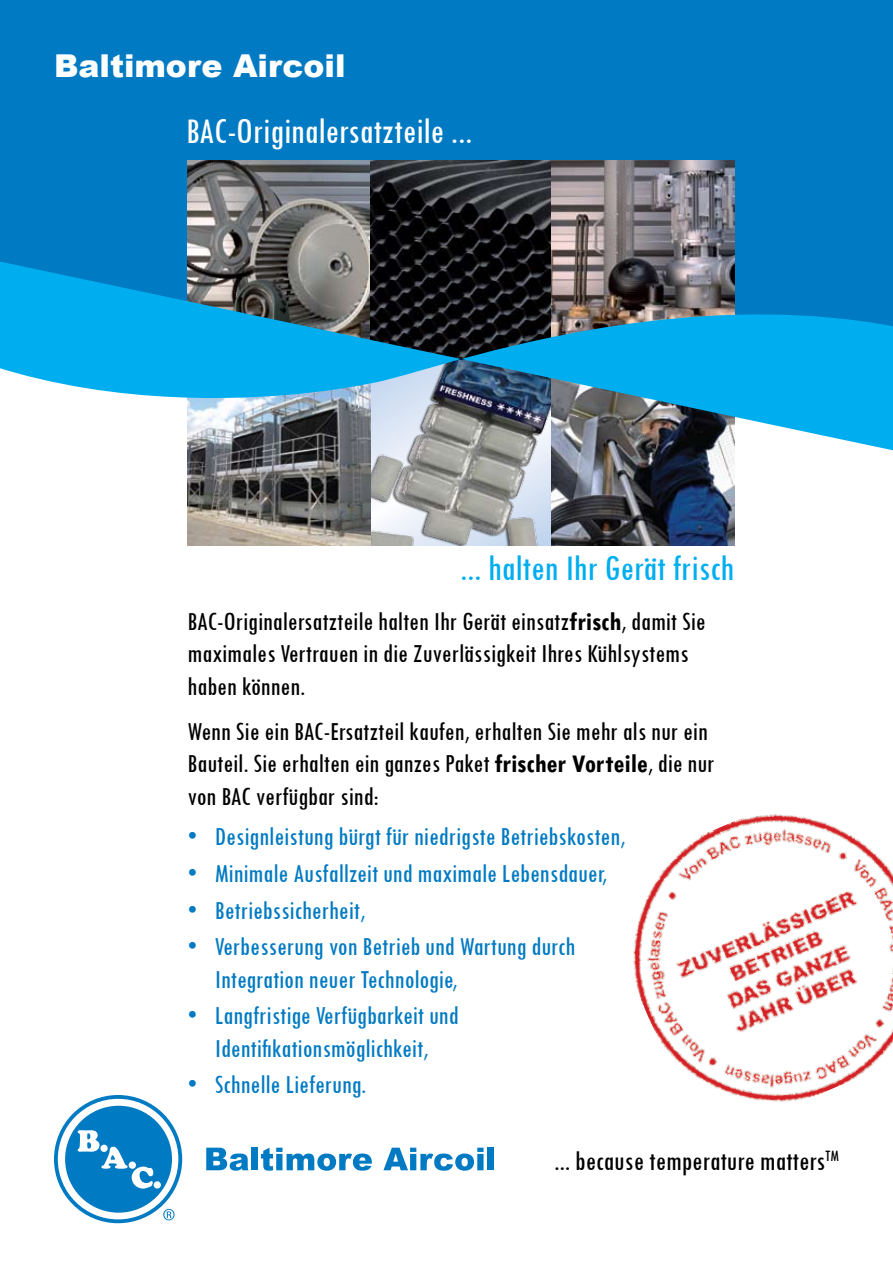
<style>
.page{position:relative;width:893px;height:1263px;background:#fff}
.page>*{position:absolute;margin:0;border:0;box-sizing:border-box;transform-origin:0 0}
.t1{font:condensed 37.5px "Tw Cen";color:#fff}
.t2{font:condensed 37.5px "Tw Cen";color:#00aeef}
.t3{font:900 31.5px "Arial";color:#fff}
.t4{font:condensed 28.5px "Tw Cen";color:#000}
.t5{font:condensed 27px/32.4px "Tw Cen";color:#000}
.t6{font:condensed 27px/32.4px "Tw Cen";color:#007ac2}
.s1{font-weight:700}
</style>
<div class="page">
<img style="left:370px;top:519px;width:182px;height:26px">
<div style="left:0;top:0;width:893px;height:357px;background:#007ac2"></div>
<img style="left:188px;top:161px;width:183px;height:21px">
<img style="left:371px;top:161px;width:180px;height:21px">
<img style="left:551px;top:161px;width:183px;height:21px">
<svg style="left:56px;top:1097px;width:124px;height:124px"></svg>
<div style="left:54px;top:1095px;width:128px;height:128px;border:4px solid #007ac2;border-radius:50%"></div>
<div style="left:65px;top:1106px;width:107px;height:107px;background:#007ac2;border-radius:50%"></div>
<svg style="left:78px;top:1130px;width:75px;height:58px"></svg>
<div style="left:154px;top:1181px;width:7px;height:7px;background:#fff;border-radius:50%"></div>
<svg style="left:163px;top:1209px;width:12px;height:11px"></svg>
<svg style="left:206px;top:1148px;width:42px;height:23px"></svg>
<div style="left:252px;top:1148px;width:6px;height:22px;background:#007ac2"></div>
<svg style="left:261px;top:1148px;width:111px;height:23px"></svg>
<svg style="left:383px;top:1148px;width:101px;height:23px"></svg>
<div style="left:488px;top:1148px;width:6px;height:22px;background:#007ac2"></div>
<img style="left:633px;top:814px;width:260px;height:288px">
<img style="left:188px;top:519px;width:182px;height:26px">
<img style="left:552px;top:519px;width:182px;height:26px">
<img style="left:0;top:182px;width:893px;height:337px">
<p class="t3" style="left:54px;top:42px;width:293px">Baltimore Aircoil</p>
<h1 class="t1" style="left:186px;top:109px;width:287px">BAC-Originalersatzteile ...</h1>
<h1 class="t2" style="left:460px;top:546px;width:276px">... halten Ihr Gerät frisch</h1>
<p class="t5" style="left:188px;top:605px;width:520px">BAC-Originalersatzteile halten Ihr Gerät einsatz<span class="s1">frisch</span>, damit Sie maximales Vertrauen in die Zuverlässigkeit Ihres Kühlsystems haben können.</p>
<p class="t5" style="left:188px;top:715px;width:528px">Wenn Sie ein BAC-Ersatzteil kaufen, erhalten Sie mehr als nur ein<br>Bauteil. Sie erhalten ein ganzes Paket <span class="s1">frischer Vorteile</span>, die nur von BAC verfügbar sind:</p>
<p class="t6" style="left:188px;top:820px;width:439px">• Designleistung bürgt für niedrigste Betriebskosten,</p>
<p class="t6" style="left:188px;top:857px;width:421px">• Minimale Ausfallzeit und maximale Lebensdauer,</p>
<p class="t6" style="left:188px;top:893px;width:179px">• Betriebssicherheit,</p>
<p class="t6" style="left:215px;top:930px;width:362px;text-indent:-27px">• Verbesserung von Betrieb und Wartung durch<br>Integration neuer Technologie,</p>
<p class="t6" style="left:188px;top:999px;width:272px;text-align:center">• Langfristige Verfügbarkeit und<br>Identifikationsmöglichkeit,</p>
<p class="t6" style="left:188px;top:1068px;width:180px">• Schnelle Lieferung.</p>
<p class="t4" style="left:554px;top:1144px;width:286px">... because temperature matters<sup>TM</sup></p>
</div>
